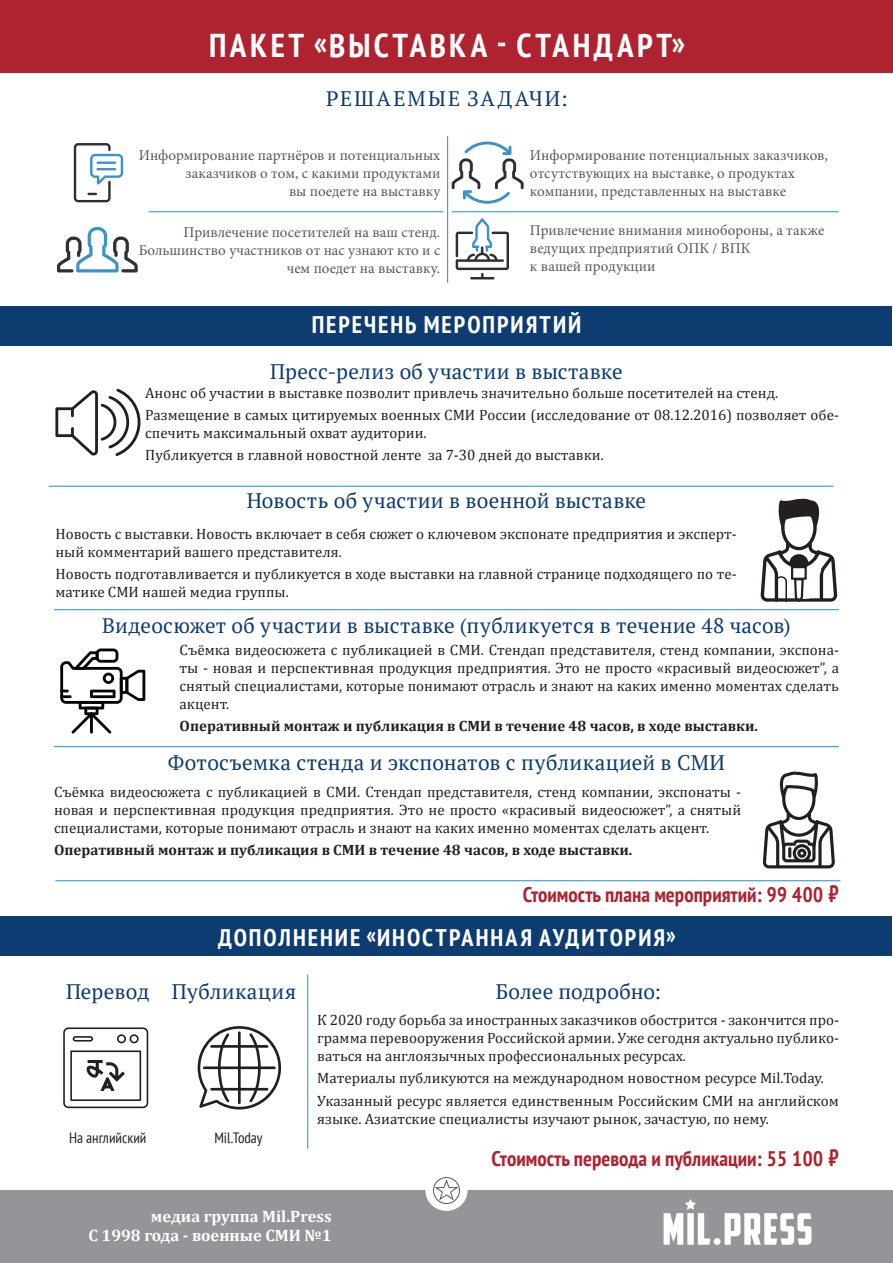
<style>
.page{position:relative;width:893px;height:1263px;background:#fff}
.page>*{position:absolute;margin:0;border:0;box-sizing:border-box;transform-origin:0 0}
.заголовок{font:700 condensed 33px "PT Sans";letter-spacing:.11em;color:#fff}
.подзаголовок{font:700 condensed 24px "PT Sans";letter-spacing:.085em;color:#fff}
.заголовок_2{font:21px "PT Serif";letter-spacing:.015em;color:#0c3c70}
.Стиль_абзаца_1{font:700 condensed 21px "PT Sans";color:#af222f}
.заголовок_2-2{font:21px "PT Serif";letter-spacing:.11em;color:#0c3c70}
.t1{font:700 16.5px/19.8px "Cambria";color:#fff;text-align:right}
.Абзац_описание_событ{font:15px/18px "Cambria";color:#231f20}
.t2{font:15px/18px "Minion Pro";color:#585858;text-align:right}
.Абзац_описание_событ-2{font:700 15px "Cambria";color:#231f20}
.t3{font:condensed 15px "PT Sans";color:#231f20}
.s1{font-size:24px}
</style>
<div class="page">
<div style="left:0;top:1191px;width:893px;height:72px;background:#939598"></div>
<div style="left:425px;top:1170px;width:43px;height:41px;background:#fff;border-radius:50%"></div>
<svg style="left:433px;top:1177px;width:26px;height:26px"></svg>
<div style="left:433px;top:1177px;width:27px;height:27px;border:1px solid #585858;border-radius:50%"></div>
<svg style="left:435px;top:1180px;width:23px;height:20px"></svg>
<img style="left:663px;top:1199px;width:149px;height:46px">
<div style="left:0;top:1px;width:893px;height:72px;background:#af222f"></div>
<div style="left:1px;top:916px;width:891px;height:39px;background:#0c3c70"></div>
<hr style="left:54px;top:746px;width:785px;height:1px;background:#1d90d0">
<hr style="left:55px;top:880px;width:785px;height:1px;background:#1d90d0">
<hr style="left:54px;top:609px;width:785px;height:1px;background:#1d90d0">
<hr style="left:49px;top:486px;width:785px;height:1px;background:#1d90d0">
<hr style="left:307px;top:974px;width:1px;height:175px;background:#1d90d0">
<div style="left:1px;top:306px;width:891px;height:39px;background:#0c3c70"></div>
<svg style="left:55px;top:389px;width:85px;height:67px"></svg>
<svg style="left:60px;top:648px;width:85px;height:85px"></svg>
<svg style="left:763px;top:771px;width:72px;height:97px"></svg>
<svg style="left:198px;top:1026px;width:83px;height:83px"></svg>
<svg style="left:63px;top:1027px;width:85px;height:81px"></svg>
<svg style="left:761px;top:499px;width:76px;height:103px"></svg>
<hr style="left:447px;top:136px;width:1px;height:147px;background:#1d90d0">
<svg style="left:57px;top:227px;width:81px;height:45px"></svg>
<svg style="left:456px;top:218px;width:53px;height:61px"></svg>
<svg style="left:74px;top:143px;width:49px;height:59px"></svg>
<svg style="left:452px;top:141px;width:72px;height:63px"></svg>
<hr style="left:149px;top:211px;width:295px;height:1px;background:#1d90d0">
<hr style="left:452px;top:211px;width:387px;height:1px;background:#1d90d0">
<p class="заголовок" style="left:209px;top:24px;width:478px">ПАКЕТ «ВЫСТАВКА - СТАНДАРТ»</p>
<p class="заголовок_2-2" style="left:326px;top:85px;width:243px">РЕШАЕМЫЕ ЗАДАЧИ:</p>
<p class="t2" style="left:139px;top:146px;width:303px">Информирование партнёров и потенциальных заказчиков о том, с какими продуктами<br>вы поедете на выставку</p>
<p class="t2" style="left:139px;top:224px;width:303px">Привлечение посетителей на ваш стенд.<br>Большинство участников от нас узнают кто и с чем поедет на выставку.</p>
<p class="t2" style="left:530px;top:222px;width:296px;text-align:left">Привлечение внимания минобороны, а также ведущих предприятий ОПК / ВПК<br>к вашей продукции</p>
<p class="t2" style="left:530px;top:146px;width:299px;text-align:left">Информирование потенциальных заказчиков, отсутствующих на выставке, о продуктах компании, представленных на выставке</p>
<p class="подзаголовок" style="left:312px;top:308px;width:271px">ПЕРЕЧЕНЬ МЕРОПРИЯТИЙ</p>
<p class="заголовок_2" style="left:270px;top:358px;width:354px">Пресс-релиз об участии в выставке</p>
<p class="Абзац_описание_событ" style="left:145px;top:383px;width:634px">Анонс об участии в выставке позволит привлечь значительно больше посетителей на стенд.</p>
<p class="Абзац_описание_событ" style="left:145px;top:406px;width:695px">Размещение в самых цитируемых военных СМИ России (исследование от 08.12.2016) позволяет обе&shy;спечить максимальный охват аудитории.</p>
<p class="Абзац_описание_событ" style="left:145px;top:446px;width:460px">Публикуется в главной новостной ленте за 7-30 дней до выставки.</p>
<p class="заголовок_2" style="left:247px;top:487px;width:401px">Новость об участии в военной выставке</p>
<p class="Абзац_описание_событ" style="left:55px;top:525px;width:683px">Новость с выставки. Новость включает в себя сюжет о ключевом экспонате предприятия и эксперт&shy;ный комментарий вашего представителя.</p>
<p class="Абзац_описание_событ" style="left:55px;top:565px;width:683px">Новость подготавливается и публикуется в ходе выставки на главной странице подходящего по те&shy;матике СМИ нашей медиа группы.</p>
<p class="заголовок_2" style="left:102px;top:612px;width:690px">Видеосюжет об участии в выставке (публикуется в течение 48 часов)</p>
<p class="Абзац_описание_событ" style="left:180px;top:641px;width:661px;text-align:justify">Съёмка видеосюжета с публикацией в СМИ. Стендап представителя, стенд компании, экспона&shy;ты - новая и перспективная продукция предприятия. Это не просто «красивый видеосюжет”, а снятый специалистами, которые понимают отрасль и знают на каких именно моментах сделать акцент.</p>
<p class="Абзац_описание_событ-2" style="left:180px;top:715px;width:580px">Оперативный монтаж и публикация в СМИ в течение 48 часов, в ходе выставки.</p>
<p class="заголовок_2" style="left:168px;top:749px;width:559px">Фотосъемка стенда и экспонатов с публикацией в СМИ</p>
<p class="Абзац_описание_событ" style="left:54px;top:782px;width:689px;text-align:justify">Съёмка видеосюжета с публикацией в СМИ. Стендап представителя, стенд компании, экспонаты - новая и перспективная продукция предприятия. Это не просто «красивый видеосюжет”, а снятый специалистами, которые понимают отрасль и знают на каких именно моментах сделать акцент.</p>
<p class="Абзац_описание_событ-2" style="left:54px;top:839px;width:580px">Оперативный монтаж и публикация в СМИ в течение 48 часов, в ходе выставки.</p>
<p class="Стиль_абзаца_1" style="left:523px;top:880px;width:318px">Стоимость плана мероприятий: 99 400 <span class="s1">₽</span></p>
<p class="подзаголовок" style="left:218px;top:921px;width:459px">ДОПОЛНЕНИЕ «ИНОСТРАННАЯ АУДИТОРИЯ»</p>
<p class="заголовок_2" style="left:66px;top:978px;width:85px">Перевод</p>
<p class="заголовок_2" style="left:172px;top:978px;width:126px">Публикация</p>
<p class="заголовок_2" style="left:496px;top:978px;width:167px">Более подробно:</p>
<p class="t3" style="left:69px;top:1128px;width:79px">На английский</p>
<p class="t3" style="left:214px;top:1128px;width:50px">Mil.Today</p>
<p class="Абзац_описание_событ" style="left:317px;top:1011px;width:523px;text-align:justify">К 2020 году борьба за иностранных заказчиков обострится - закончится про&shy;грамма перевооружения Российской армии. Уже сегодня актуально публико&shy;ваться на англоязычных профессиональных ресурсах.</p>
<p class="Абзац_описание_событ" style="left:317px;top:1069px;width:508px">Материалы публикуются на международном новостном ресурсе Mil.Today.</p>
<p class="Абзац_описание_событ" style="left:317px;top:1091px;width:523px">Указанный ресурс является единственным Российским СМИ на английском языке. Азиатские специалисты изучают рынок, зачастую, по нему.</p>
<p class="Стиль_абзаца_1" style="left:492px;top:1144px;width:349px">Стоимость перевода и публикации: 55 100 <span class="s1">₽</span></p>
<p class="t1" style="left:89px;top:1205px;width:245px">медиа группа Mil.Press<br>С 1998 года - военные СМИ №1</p>
</div>
